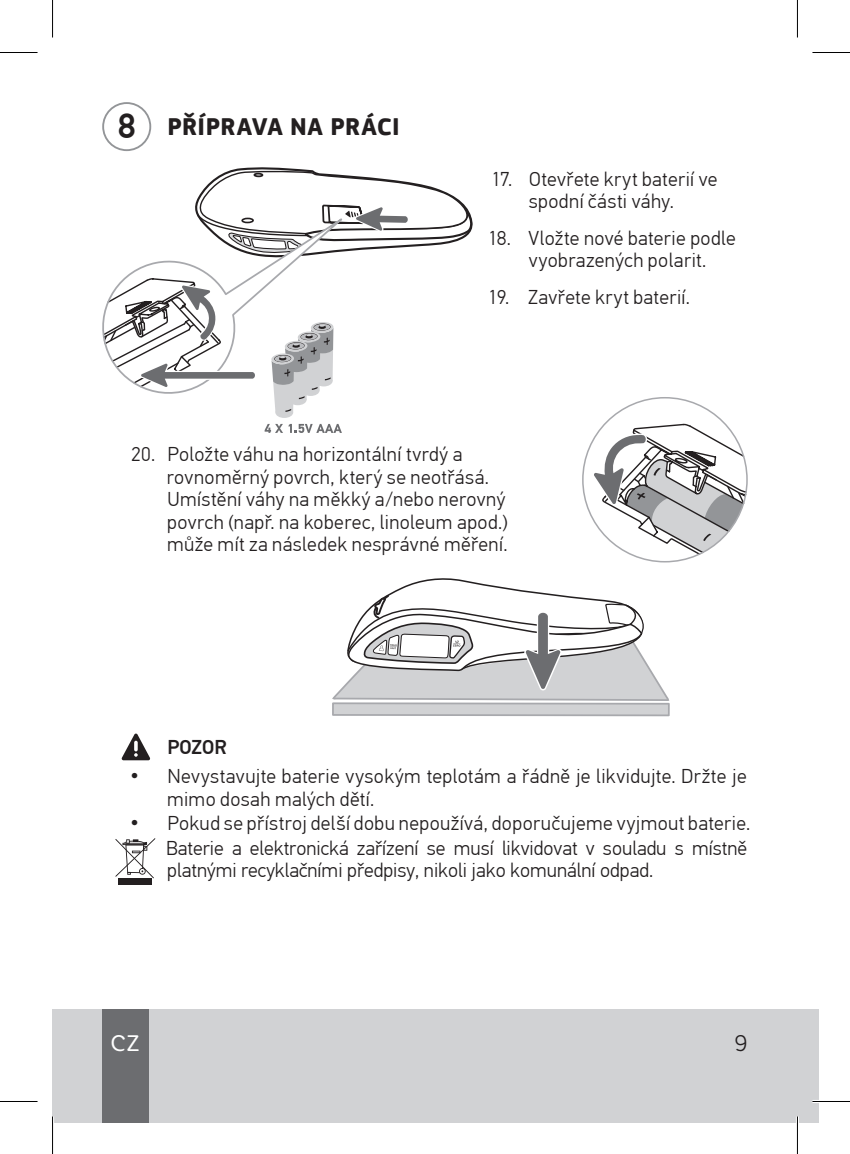
<style>
.page{position:relative;width:850px;height:1154px;background:#fff}
.page>*{position:absolute;margin:0;border:0;box-sizing:border-box;transform-origin:0 0}
.t1{font:500 35px "PF Din Text Pro";color:#231f20}
.t2{font:700 25px "PF Square Sans Pro";letter-spacing:.025em;color:#231f20}
.t3{font:22.5px "Core Rhino";color:#fff}
.t4{font:300 22.5px "Core Sans A35";color:#231f20}
.t5{font:300 20px/22.5px "PF Din Text Pro";letter-spacing:.015em;color:#231f20;text-align:center}
.t6{font:500 20px "PF Din Text Pro";color:#231f20}
.s1{font-family:"Core Sans A35";font-size:22.5px}
</style>
<div class="page">
<div style="left:52px;top:1009px;width:766px;height:114px;background:#d1d2d4"></div>
<div style="left:102px;top:1009px;width:46px;height:114px;background:#6c6d70"></div>
<div style="left:102px;top:102px;width:49px;height:49px;border:2px solid #939598;border-radius:50%"></div>
<svg style="left:264px;top:424px;width:78px;height:9px"></svg>
<div style="left:275px;top:407px;width:18px;height:11px;background:#d1d2d4;border-radius:50%"></div>
<svg style="left:102px;top:167px;width:370px;height:246px"></svg>
<svg style="left:591px;top:423px;width:156px;height:133px"></svg>
<div style="left:333px;top:703px;width:335px;height:12px;background:#d1d2d4"></div>
<div style="left:332px;top:702px;width:337px;height:14px;border:2px solid #a8a9ad"></div>
<svg style="left:332px;top:578px;width:337px;height:123px"></svg>
<svg style="left:122px;top:733px;width:28px;height:27px"></svg>
<div style="left:118px;top:878px;width:34px;height:7px;background:#231f20"></div>
<svg style="left:115px;top:838px;width:40px;height:40px"></svg>
<hr style="left:812px;top:1100px;width:37px;height:3px;background:#fff">
<hr style="left:51px;top:1116px;width:3px;height:38px;background:#fff">
<hr style="left:795px;top:1116px;width:3px;height:38px;background:#fff">
<hr style="left:0;top:52px;width:38px;height:1px;background:#000">
<hr style="left:812px;top:52px;width:37px;height:1px;background:#000">
<hr style="left:0;top:1101px;width:38px;height:1px;background:#000">
<hr style="left:812px;top:1101px;width:37px;height:1px;background:#000">
<hr style="left:52px;top:0;width:1px;height:38px;background:#000">
<hr style="left:52px;top:1116px;width:1px;height:38px;background:#000">
<hr style="left:796px;top:0;width:1px;height:38px;background:#000">
<hr style="left:796px;top:1116px;width:1px;height:38px;background:#000">
<h1 class="t1" style="left:117px;top:105px;width:20px">8</h1>
<p class="t2" style="left:167px;top:111px;width:234px">PŘÍPRAVA NA PRÁCI</p>
<p class="t5" style="left:491px;top:168px;width:227px">17. Otevřete kryt baterií ve spodní části váhy.</p>
<p class="t5" style="left:488px;top:227px;width:249px">18. Vložte nové baterie podle vyobrazených polarit.</p>
<p class="t5" style="left:488px;top:286px;width:203px">19. Zavřete kryt baterií.</p>
<p class="t5" style="left:167px;top:443px;width:342px;text-align:left;text-indent:-36px">20. Položte váhu na horizontální tvrdý a rovnoměrný povrch, který se neotřásá.<br>Umístění váhy na měkký a/nebo nerovný povrch (např. na koberec, linoleum apod.) může mít za následek nesprávné měření.</p>
<p class="t6" style="left:167px;top:735px;width:61px">POZOR</p>
<p class="t5" style="left:167px;top:765px;width:580px;text-align:left;text-indent:-37px"><span class="s1">•</span> Nevystavujte baterie vysokým teplotám a řádně je likvidujte. Držte je mimo dosah malých dětí.</p>
<p class="t5" style="left:130px;top:811px;width:621px;line-height:24.5px;text-align:right"><span class="s1">•</span> Pokud se přístroj delší dobu nepoužívá, doporučujeme vyjmout baterie.<br>Baterie a elektronická zařízení se musí likvidovat v souladu s místně</p>
<p class="t5" style="left:167px;top:860px;width:487px">platnými recyklačními předpisy, nikoli jako komunální odpad.</p>
<p class="t3" style="left:111px;top:1029px;width:31px">CZ</p>
<p class="t4" style="left:734px;top:1028px;width:15px">9</p>
</div>
